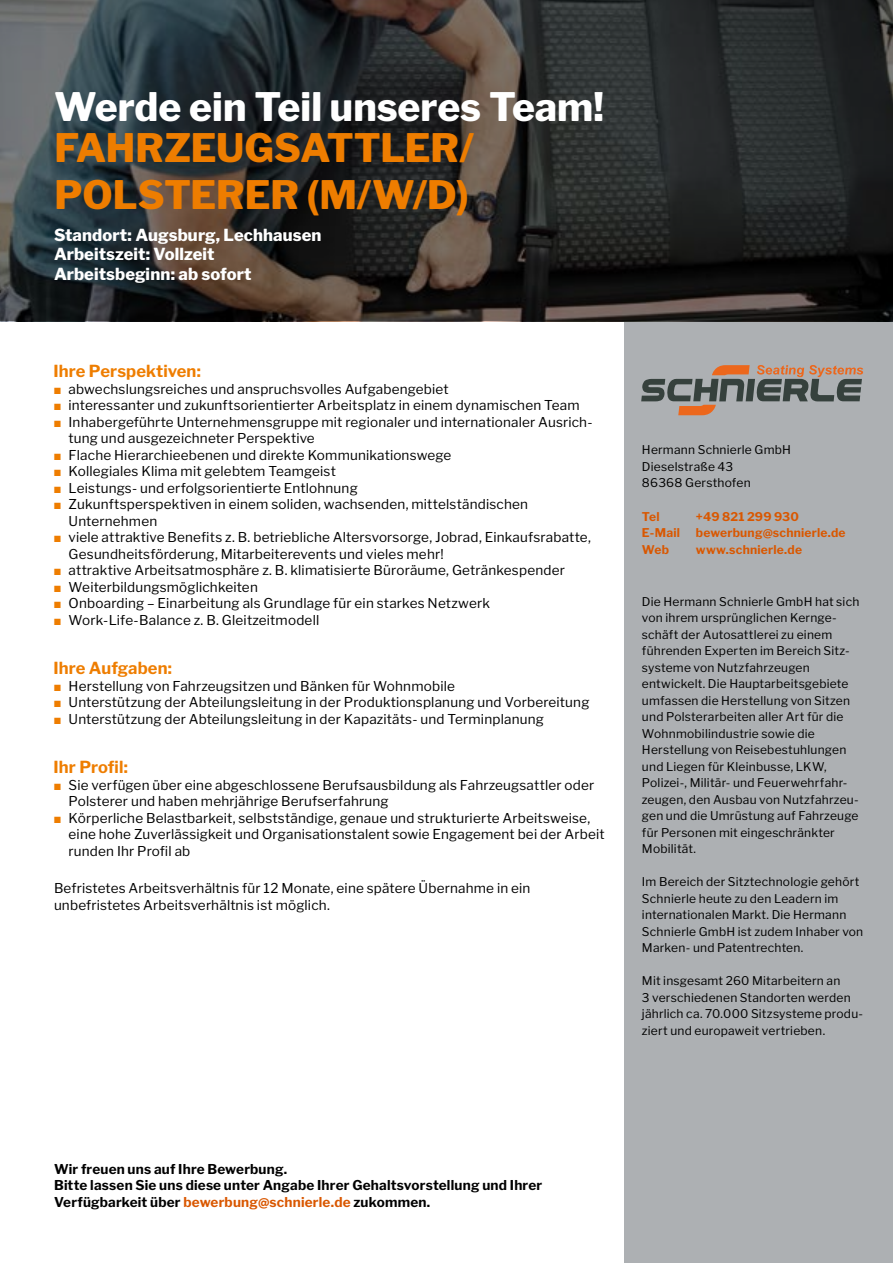
<style>
.page{position:relative;width:893px;height:1263px;background:#fff}
.page>*{position:absolute;margin:0;border:0;box-sizing:border-box;transform-origin:0 0}
.t1{font:800 39px/46.8px "Libre Franklin";letter-spacing:-.005em;color:#ee7d00}
.t2{font:800 39px "Libre Franklin";color:#fff}
.t3{font:800 16.5px/19.8px "Libre Franklin";letter-spacing:.005em;color:#fff}
.t4{font:700 16.5px "Libre Franklin";letter-spacing:.005em;color:#ee7d00}
.t5{font:13.5px/16.5px "Libre Franklin";letter-spacing:.01em;color:#000}
.t6{font:700 13.5px/16.5px "Libre Franklin";letter-spacing:.015em;color:#000}
.t7{font:12px/16.5px "Libre Franklin";letter-spacing:.02em;color:#000}
.t8{font:700 12px "Libre Franklin";letter-spacing:.02em;color:#d95700}
.s1{font-family:"Arial";color:#ee7d00}
.s2{color:#d95700}
</style>
<div class="page">
<div style="left:625px;top:0;width:268px;height:1263px;background:#adb0b3"></div>
<svg style="left:0;top:0;width:893px;height:321px;background:#2e2f2f"></svg>
<svg style="left:641px;top:365px;width:222px;height:50px"></svg>
<h1 class="t2" style="left:54px;top:83px;width:552px">Werde ein Teil unseres Team!</h1>
<h1 class="t1" style="left:54px;top:125px;width:421px">FAHRZEUGSATTLER/<br>POLSTERER (M/W/D)</h1>
<p class="t3" style="left:54px;top:225px;width:269px">Standort: Augsburg, Lechhausen<br>Arbeitszeit: Vollzeit<br>Arbeitsbeginn: ab sofort</p>
<p class="t4" style="left:54px;top:361px;width:149px">Ihre Perspektiven:</p>
<p class="t5" style="left:54px;top:381px;width:397px"><span class="s1">■</span> abwechslungsreiches und anspruchsvolles Aufgabengebiet</p>
<p class="t5" style="left:54px;top:397px;width:528px"><span class="s1">■</span> interessanter und zukunftsorientierter Arbeitsplatz in einem dynamischen Team</p>
<p class="t5" style="left:69px;top:414px;width:526px;text-indent:-15px"><span class="s1">■</span> Inhabergeführte Unternehmensgruppe mit regionaler und internationaler Ausrich&shy;tung und ausgezeichneter Perspektive</p>
<p class="t5" style="left:54px;top:447px;width:399px"><span class="s1">■</span> Flache Hierarchieebenen und direkte Kommunikationswege</p>
<p class="t5" style="left:54px;top:463px;width:284px"><span class="s1">■</span> Kollegiales Klima mit gelebtem Teamgeist</p>
<p class="t5" style="left:54px;top:480px;width:306px"><span class="s1">■</span> Leistungs- und erfolgsorientierte Entlohnung</p>
<p class="t5" style="left:69px;top:496px;width:461px;text-indent:-15px"><span class="s1">■</span> Zukunftsperspektiven in einem soliden, wachsenden, mittelständischen<br>Unternehmen</p>
<p class="t5" style="left:69px;top:529px;width:524px;text-indent:-15px"><span class="s1">■</span> viele attraktive Benefits z. B. betriebliche Altersvorsorge, Jobrad, Einkaufsrabatte,<br>Gesundheitsförderung, Mitarbeiterevents und vieles mehr!</p>
<p class="t5" style="left:54px;top:562px;width:513px"><span class="s1">■</span> attraktive Arbeitsatmosphäre z. B. klimatisierte Büroräume, Getränkespender</p>
<p class="t5" style="left:54px;top:579px;width:206px"><span class="s1">■</span> Weiterbildungsmöglichkeiten</p>
<p class="t5" style="left:54px;top:595px;width:438px"><span class="s1">■</span> Onboarding – Einarbeitung als Grundlage für ein starkes Netzwerk</p>
<p class="t5" style="left:54px;top:612px;width:267px"><span class="s1">■</span> Work-Life-Balance z. B. Gleitzeitmodell</p>
<p class="t4" style="left:54px;top:658px;width:120px">Ihre Aufgaben:</p>
<p class="t5" style="left:54px;top:678px;width:403px"><span class="s1">■</span> Herstellung von Fahrzeugsitzen und Bänken für Wohnmobile</p>
<p class="t5" style="left:54px;top:694px;width:537px"><span class="s1">■</span> Unterstützung der Abteilungsleitung in der Produktionsplanung und Vorbereitung</p>
<p class="t5" style="left:54px;top:711px;width:492px"><span class="s1">■</span> Unterstützung der Abteilungsleitung in der Kapazitäts- und Terminplanung</p>
<p class="t4" style="left:54px;top:757px;width:76px">Ihr Profil:</p>
<p class="t5" style="left:69px;top:777px;width:527px;text-indent:-15px"><span class="s1">■</span> Sie verfügen über eine abgeschlossene Berufsausbildung als Fahrzeugsattler oder<br>Polsterer und haben mehrjährige Berufserfahrung</p>
<p class="t5" style="left:69px;top:810px;width:538px;text-indent:-15px"><span class="s1">■</span> Körperliche Belastbarkeit, selbstständige, genaue und strukturierte Arbeitsweise, eine hohe Zuverlässigkeit und Organisationstalent sowie Engagement bei der Arbeit runden Ihr Profil ab</p>
<p class="t5" style="left:54px;top:880px;width:478px">Befristetes Arbeitsverhältnis für 12 Monate, eine spätere Übernahme in ein unbefristetes Arbeitsverhältnis ist möglich.</p>
<p class="t7" style="left:642px;top:442px;width:151px">Hermann Schnierle GmbH<br>Dieselstraße 43<br>86368 Gersthofen</p>
<p class="t8" style="left:642px;top:509px;width:19px">Tel</p>
<p class="t8" style="left:696px;top:509px;width:105px">+49 821 299 930</p>
<p class="t8" style="left:642px;top:525px;width:40px">E-Mail</p>
<p class="t8" style="left:696px;top:525px;width:151px">bewerbung@schnierle.de</p>
<p class="t8" style="left:642px;top:542px;width:29px">Web</p>
<p class="t8" style="left:696px;top:542px;width:108px">www.schnierle.de</p>
<p class="t7" style="left:642px;top:593px;width:219px">Die Hermann Schnierle GmbH hat sich von ihrem ursprünglichen Kernge&shy;schäft der Autosattlerei zu einem führenden Experten im Bereich Sitz&shy;systeme von Nutzfahrzeugen entwickelt. Die Hauptarbeitsgebiete umfassen die Herstellung von Sitzen und Polsterarbeiten aller Art für die Wohnmobilindustrie sowie die Herstellung von Reisebestuhlungen und Liegen für Kleinbusse, LKW, Polizei-, Militär- und Feuerwehrfahr&shy;zeugen, den Ausbau von Nutzfahrzeu&shy;gen und die Umrüstung auf Fahrzeuge für Personen mit eingeschränkter Mobilität.</p>
<p class="t7" style="left:642px;top:874px;width:223px">Im Bereich der Sitztechnologie gehört Schnierle heute zu den Leadern im internationalen Markt. Die Hermann Schnierle GmbH ist zudem Inhaber von Marken- und Patentrechten.</p>
<p class="t7" style="left:642px;top:973px;width:223px">Mit insgesamt 260 Mitarbeitern an<br>3 verschiedenen Standorten werden jährlich ca. 70.000 Sitzsysteme produ&shy;ziert und europaweit vertrieben.</p>
<p class="t6" style="left:54px;top:1161px;width:490px">Wir freuen uns auf Ihre Bewerbung.<br>Bitte lassen Sie uns diese unter Angabe Ihrer Gehaltsvorstellung und Ihrer<br>Verfügbarkeit über <span class="s2">bewerbung@schnierle.de</span> zukommen.</p>
</div>
